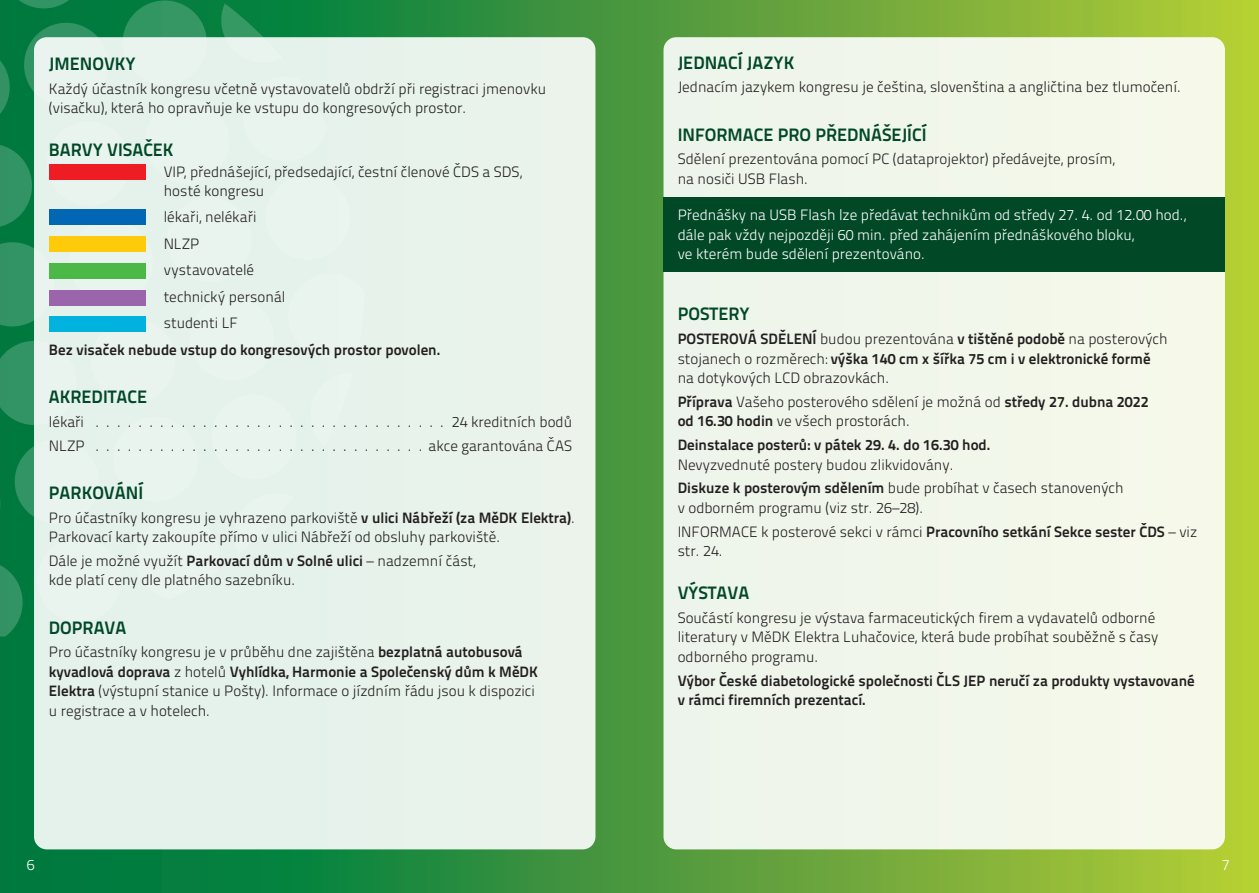
<style>
.page{position:relative;width:1259px;height:893px;background:#fff}
.page>*{position:absolute;margin:0;border:0;box-sizing:border-box;transform-origin:0 0}
.t1{font:18px "Titillium Text 22 L 800 wt";color:#004826}
.t2{font:15px/19.5px "Titillium Text 22 L 250 wt";color:#231f20}
.t3{font:15px/19.5px "Titillium Text 22 L 800 wt";color:#231f20}
.t4{font:15px/19.5px "Titillium Text 22 L 250 wt";color:#fff}
.s1{font-family:"Titillium Text 22 L 800 wt"}
.s2{font-family:"Titillium Text 22 L 250 wt"}
</style>
<div class="page">
<div style="left:0;top:0;width:1259px;height:893px;background:linear-gradient(to right,#006f41,#b2c738)"></div>
<svg style="left:0;top:0;width:399px;height:671px;background:#15854d"></svg>
<div style="left:34px;top:37px;width:561px;height:812px;background:#e8f3eb;border-radius:13px"></div>
<div style="left:663px;top:37px;width:562px;height:812px;background:#f2f6eb;border-radius:13px"></div>
<div style="left:49px;top:164px;width:96px;height:16px;background:#ee1d23"></div>
<div style="left:49px;top:209px;width:96px;height:16px;background:#0166b3"></div>
<div style="left:49px;top:317px;width:96px;height:15px;background:#00b2dd"></div>
<div style="left:49px;top:236px;width:96px;height:16px;background:#feca0a"></div>
<div style="left:49px;top:264px;width:96px;height:15px;background:#4cb848"></div>
<div style="left:49px;top:290px;width:96px;height:16px;background:#9a65aa"></div>
<div style="left:663px;top:197px;width:562px;height:75px;background:#004826"></div>
<p class="t1" style="left:49px;top:50px;width:88px">JMENOVKY</p>
<p class="t2" style="left:49px;top:78px;width:499px">Každý účastník kongresu včetně vystavovatelů obdrží při registraci jmenovku (visačku), která ho opravňuje ke vstupu do kongresových prostor.</p>
<p class="t1" style="left:49px;top:136px;width:126px">BARVY VISAČEK</p>
<p class="t2" style="left:164px;top:162px;width:360px;line-height:18.8px">VIP, přednášející, předsedající, čestní členové ČDS a SDS, hosté kongresu</p>
<p class="t2" style="left:164px;top:203px;width:123px;line-height:26.5px">lékaři, nelékaři<br>NLZP vystavovatelé technický personál studenti LF</p>
<p class="t3" style="left:49px;top:339px;width:393px">Bez visaček nebude vstup do kongresových prostor povolen.</p>
<p class="t1" style="left:49px;top:383px;width:100px">AKREDITACE</p>
<p class="t2" style="left:428px;top:409px;width:145px;line-height:23.7px;text-align:right">24 kreditních bodů akce garantována ČAS</p>
<p class="t1" style="left:49px;top:479px;width:96px">PARKOVÁNÍ</p>
<p class="t2" style="left:49px;top:507px;width:525px">Pro účastníky kongresu je vyhrazeno parkoviště <span class="s1">v ulici Nábřeží (za MěDK Elektra)</span>.<br>Parkovací karty zakoupíte přímo v ulici Nábřeží od obsluhy parkoviště.</p>
<p class="t2" style="left:49px;top:550px;width:428px">Dále je možné využít <span class="s1">Parkovací dům v Solné ulici</span> – nadzemní část, kde platí ceny dle platného sazebníku.</p>
<p class="t1" style="left:49px;top:613px;width:79px">DOPRAVA</p>
<p class="t2" style="left:49px;top:642px;width:475px">Pro účastníky kongresu je v průběhu dne zajištěna <span class="s1">bezplatná autobusová</span></p>
<p class="t3" style="left:49px;top:661px;width:490px">kyvadlová doprava <span class="s2">z hotelů</span> Vyhlídka, Harmonie a Společenský dům k MěDK</p>
<p class="t2" style="left:49px;top:681px;width:487px"><span class="s1">Elektra</span> (výstupní stanice u Pošty). Informace o jízdním řádu jsou k dispozici u registrace a v hotelech.</p>
<p class="t1" style="left:677px;top:48px;width:118px">JEDNACÍ JAZYK</p>
<p class="t2" style="left:677px;top:77px;width:502px">Jednacím jazykem kongresu je čeština, slovenština a angličtina bez tlumočení.</p>
<p class="t1" style="left:677px;top:120px;width:250px">INFORMACE PRO PŘEDNÁŠEJÍCÍ</p>
<p class="t2" style="left:677px;top:149px;width:439px">Sdělení prezentována pomocí PC (dataprojektor) předávejte, prosím, na nosiči USB Flash.</p>
<p class="t4" style="left:677px;top:205px;width:510px">Přednášky na USB Flash lze předávat technikům od středy 27. 4. od 12.00 hod., dále pak vždy nejpozději 60 min. před zahájením přednáškového bloku,<br>ve kterém bude sdělení prezentováno.</p>
<p class="t1" style="left:677px;top:300px;width:73px">POSTERY</p>
<p class="t3" style="left:677px;top:328px;width:491px">POSTEROVÁ SDĚLENÍ <span class="s2">budou prezentována</span> v tištěné podobě <span class="s2">na posterových stojanech o rozměrech:</span> výška 140 cm x šířka 75 cm i v elektronické formě</p>
<p class="t2" style="left:677px;top:365px;width:472px;line-height:23.7px">na dotykových LCD obrazovkách.<br><span class="s1">Příprava</span> Vašeho posterového sdělení je možná od <span class="s1">středy 27. dubna 2022</span></p>
<p class="t2" style="left:677px;top:411px;width:231px"><span class="s1">od 16.30 hodin</span> ve všech prostorách.</p>
<p class="t3" style="left:677px;top:434px;width:314px">Deinstalace posterů: v pátek 29. 4. do 16.30 hod.</p>
<p class="t2" style="left:677px;top:452px;width:447px;line-height:23.7px">Nevyzvednuté postery budou zlikvidovány.<br><span class="s1">Diskuze k posterovým sdělením</span> bude probíhat v časech stanovených</p>
<p class="t2" style="left:677px;top:495px;width:521px;line-height:23.7px">v odborném programu (viz str. 26–28).<br>INFORMACE k posterové sekci v rámci <span class="s1">Pracovního setkání Sekce sester ČDS</span> – viz</p>
<p class="t2" style="left:677px;top:540px;width:44px">str. 24.</p>
<p class="t1" style="left:677px;top:579px;width:73px">VÝSTAVA</p>
<p class="t2" style="left:677px;top:607px;width:482px">Součástí kongresu je výstava farmaceutických firem a vydavatelů odborné literatury v MěDK Elektra Luhačovice, která bude probíhat souběžně s časy odborného programu.</p>
<p class="t3" style="left:677px;top:670px;width:518px">Výbor České diabetologické společnosti ČLS JEP neručí za produkty vystavované v rámci firemních prezentací.</p>
<p class="t4" style="left:27px;top:854px;width:9px">6</p>
<p class="t4" style="left:1222px;top:854px;width:9px">7</p>
</div>
